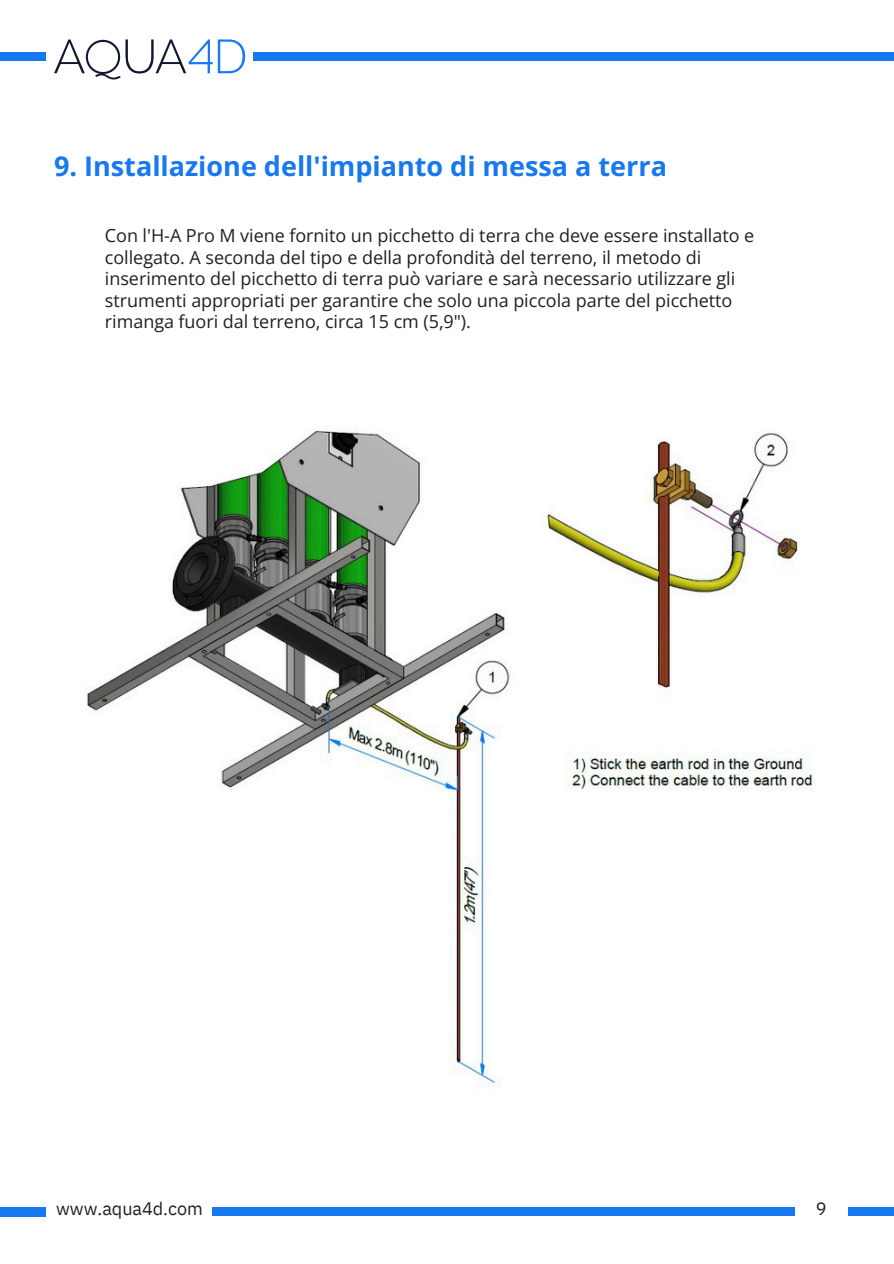
<style>
.page{position:relative;width:894px;height:1264px;background:#fff}
.page>*{position:absolute;margin:0;border:0;box-sizing:border-box;transform-origin:0 0}
.t1{font:700 27px "Open Sans";color:#1778f2}
.t2{font:18px/21.3px "Open Sans";color:#231f20}
.t3{font:18px "IBM Plex Sans";letter-spacing:-.005em;color:#231f20}
</style>
<div class="page">
<div style="left:253px;top:52px;width:640px;height:9px;background:#1878f2"></div>
<div style="left:0;top:52px;width:46px;height:9px;background:#1878f2"></div>
<svg style="left:54px;top:39px;width:191px;height:41px"></svg>
<img style="left:87px;top:430px;width:727px;height:654px">
<div style="left:0;top:1207px;width:46px;height:8px;background:#1878f2"></div>
<div style="left:212px;top:1207px;width:582px;height:8px;background:#1878f2"></div>
<div style="left:847px;top:1207px;width:46px;height:8px;background:#1878f2"></div>
<p class="t1" style="left:54px;top:147px;width:614px">9. Installazione dell'impianto di messa a terra</p>
<h1 class="t2" style="left:105px;top:225px;width:650px">Con l'H-A Pro M viene fornito un picchetto di terra che deve essere installato e collegato. A seconda del tipo e della profondità del terreno, il metodo di inserimento del picchetto di terra può variare e sarà necessario utilizzare gli strumenti appropriati per garantire che solo una piccola parte del picchetto rimanga fuori dal terreno, circa 15 cm (5,9").</h1>
<p class="t3" style="left:56px;top:1196px;width:148px">www.aqua4d.com</p>
<p class="t3" style="left:815px;top:1196px;width:12px">9</p>
</div>
